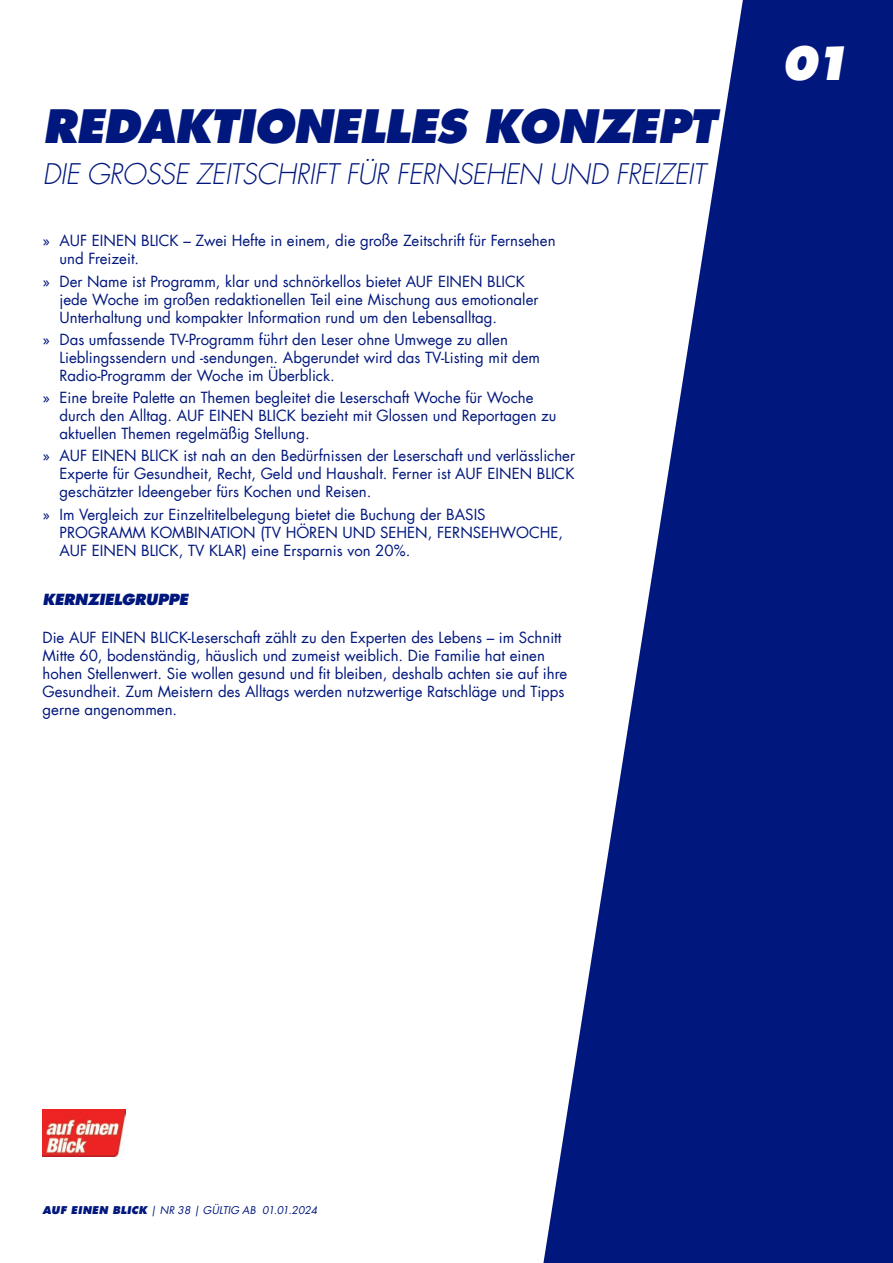
<style>
.page{position:relative;width:893px;height:1263px;background:#fff}
.page>*{position:absolute;margin:0;border:0;box-sizing:border-box;transform-origin:0 0}
.t1{font:italic 800 45px "Futura Com";letter-spacing:-.02em;color:#00177d}
.t2{font:italic 800 45px "Futura Com";color:#fff}
.t3{font:italic 300 27.75px "Futura Com";letter-spacing:-.02em;color:#00177d}
.t4{font:15px/18px "Futura Com";color:#00177d}
.t5{font:italic 800 15px "Futura Com";letter-spacing:-.02em;color:#00177d}
.t6{font:italic 10.5px "Futura Com";color:#00177d}
.s1{font-weight:800}
</style>
<div class="page">
<svg style="left:543px;top:0;width:350px;height:1263px;fill:#00177d"></svg>
<img style="left:43px;top:1110px;width:82px;height:47px">
<h1 class="t1" style="left:43px;top:96px;width:675px">REDAKTIONELLES KONZEPT</h1>
<h2 class="t3" style="left:43px;top:156px;width:664px">DIE GROSSE ZEITSCHRIFT FÜR FERNSEHEN UND FREIZEIT</h2>
<p class="t4" style="left:60px;top:232px;width:498px;text-indent:-17px">» AUF EINEN BLICK – Zwei Hefte in einem, die große Zeitschrift für Fernsehen und Freizeit.</p>
<p class="t4" style="left:60px;top:272px;width:480px;text-indent:-17px">» Der Name ist Programm, klar und schnörkellos bietet AUF EINEN BLICK jede Woche im großen redaktionellen Teil eine Mischung aus emotionaler<br>Unterhaltung und kompakter Information rund um den Lebensalltag.</p>
<p class="t4" style="left:60px;top:330px;width:482px;text-indent:-17px">» Das umfassende TV-Programm führt den Leser ohne Umwege zu allen<br>Lieblingssendern und -sendungen. Abgerundet wird das TV-Listing mit dem<br>Radio-Programm der Woche im Überblick.</p>
<p class="t4" style="left:60px;top:388px;width:499px;text-indent:-17px">» Eine breite Palette an Themen begleitet die Leserschaft Woche für Woche durch den Alltag. AUF EINEN BLICK bezieht mit Glossen und Reportagen zu aktuellen Themen regelmäßig Stellung.</p>
<p class="t4" style="left:60px;top:447px;width:517px;text-align:justify;text-indent:-17px">» AUF EINEN BLICK ist nah an den Bedürfnissen der Leserschaft und verlässlicher Experte für Gesundheit, Recht, Geld und Haushalt. Ferner ist AUF EINEN BLICK geschätzter Ideengeber fürs Kochen und Reisen.</p>
<p class="t4" style="left:60px;top:505px;width:505px;text-indent:-17px">» Im Vergleich zur Einzeltitelbelegung bietet die Buchung der BASIS<br>PROGRAMM KOMBINATION (TV HÖREN UND SEHEN, FERNSEHWOCHE,<br>AUF EINEN BLICK, TV KLAR) eine Ersparnis von 20%.</p>
<p class="t5" style="left:43px;top:589px;width:147px">KERNZIELGRUPPE</p>
<p class="t4" style="left:43px;top:628px;width:526px">Die AUF EINEN BLICK-Leserschaft zählt zu den Experten des Lebens – im Schnitt Mitte 60, bodenständig, häuslich und zumeist weiblich. Die Familie hat einen hohen Stellenwert. Sie wollen gesund und fit bleiben, deshalb achten sie auf ihre Gesundheit. Zum Meistern des Alltags werden nutzwertige Ratschläge und Tipps gerne angenommen.</p>
<h1 class="t2" style="left:781px;top:32px;width:71px">01</h1>
<p class="t6" style="left:43px;top:1203px;width:276px"><span class="s1">AUF EINEN BLICK</span> | NR 38 | GÜLTIG AB 01.01.2024</p>
</div>
